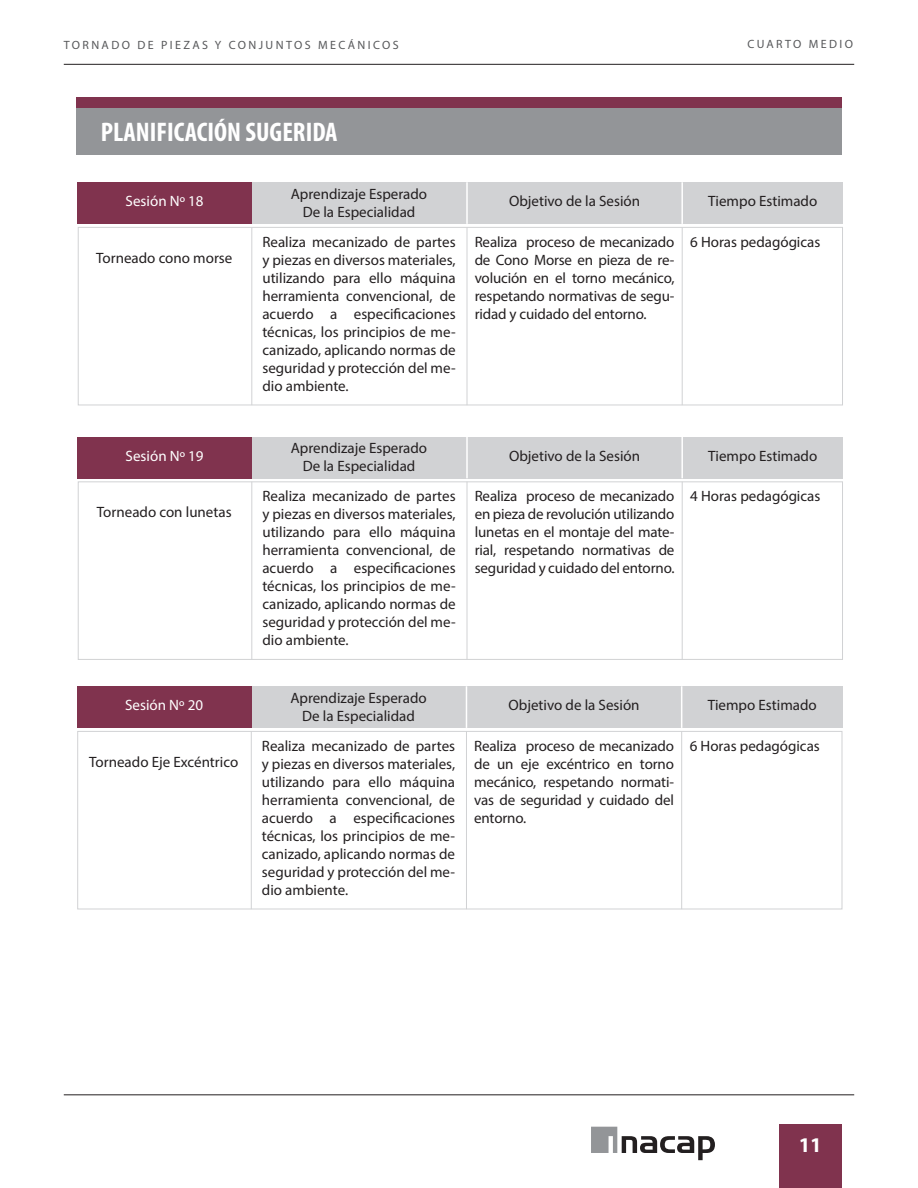
<style>
.page{position:relative;width:918px;height:1188px;background:#fff}
.page>*{position:absolute;margin:0;border:0;box-sizing:border-box;transform-origin:0 0}
.t1{font:700 condensed 27px "Myriad Pro";color:#fff}
.t2{font:700 21px "Myriad Pro";color:#fff}
.t3{font:15px/18px "Myriad Pro";color:#231f20;text-align:justify}
.t4{font:15px "Myriad Pro";color:#fff}
.t5{font:12px "Myriad Pro";letter-spacing:.2em;color:#57585a}
</style>
<div class="page">
<hr style="left:64px;top:1094px;width:790px;height:1px;background:#231f20">
<hr style="left:64px;top:64px;width:790px;height:1px;background:#231f20">
<div style="left:779px;top:1124px;width:62px;height:64px;background:#80334e"></div>
<svg style="left:591px;top:1127px;width:124px;height:33px"></svg>
<div style="left:76px;top:108px;width:766px;height:47px;background:#939598"></div>
<div style="left:76px;top:97px;width:766px;height:11px;background:#80334e"></div>
<div style="left:134px;top:182px;width:709px;height:42px;background:#d1d2d4"></div>
<div style="left:134px;top:437px;width:709px;height:41px;background:#d1d2d4"></div>
<div style="left:77px;top:183px;width:175px;height:41px;background:#80334e"></div>
<div style="left:77px;top:437px;width:175px;height:41px;background:#80334e"></div>
<hr style="left:466px;top:182px;width:2px;height:42px;background:#fff">
<hr style="left:466px;top:437px;width:2px;height:41px;background:#fff">
<hr style="left:467px;top:227px;width:1px;height:178px;background:#d1d2d4">
<hr style="left:467px;top:482px;width:1px;height:178px;background:#d1d2d4">
<hr style="left:252px;top:227px;width:1px;height:178px;background:#d1d2d4">
<hr style="left:252px;top:482px;width:1px;height:178px;background:#d1d2d4">
<hr style="left:681px;top:182px;width:2px;height:42px;background:#fff">
<hr style="left:681px;top:437px;width:2px;height:41px;background:#fff">
<hr style="left:682px;top:227px;width:1px;height:178px;background:#d1d2d4">
<hr style="left:682px;top:482px;width:1px;height:178px;background:#d1d2d4">
<div style="left:78px;top:227px;width:765px;height:178px;border:1px solid #d1d2d4"></div>
<div style="left:78px;top:482px;width:765px;height:178px;border:1px solid #d1d2d4"></div>
<div style="left:134px;top:686px;width:709px;height:42px;background:#d1d2d4"></div>
<div style="left:77px;top:687px;width:174px;height:41px;background:#80334e"></div>
<hr style="left:466px;top:686px;width:1px;height:42px;background:#fff">
<hr style="left:466px;top:731px;width:1px;height:178px;background:#d1d2d4">
<hr style="left:251px;top:731px;width:1px;height:178px;background:#d1d2d4">
<hr style="left:681px;top:686px;width:1px;height:42px;background:#fff">
<hr style="left:681px;top:731px;width:1px;height:178px;background:#d1d2d4">
<div style="left:78px;top:731px;width:764px;height:178px;border:1px solid #d1d2d4"></div>
<p class="t5" style="left:64px;top:38px;width:337px">TORNADO DE PIEZAS Y CONJUNTOS MECÁNICOS</p>
<p class="t5" style="left:747px;top:37px;width:107px">CUARTO MEDIO</p>
<h1 class="t1" style="left:101px;top:115px;width:238px">PLANIFICACIÓN SUGERIDA</h1>
<p class="t4" style="left:126px;top:192px;width:79px">Sesión Nº 18</p>
<p class="t3" style="left:96px;top:248px;width:138px">Torneado cono morse</p>
<p class="t3" style="left:291px;top:185px;width:138px;text-align:center">Aprendizaje Esperado<br>De la Especialidad</p>
<p class="t3" style="left:262px;top:233px;width:195px">Realiza mecanizado de partes y piezas en diversos materiales, utilizando para ello máquina herramienta convencional, de acuerdo a especificaciones técnicas, los principios de me&shy;canizado, aplicando normas de seguridad y protección del me&shy;dio ambiente.</p>
<p class="t3" style="left:509px;top:192px;width:133px">Objetivo de la Sesión</p>
<p class="t3" style="left:475px;top:233px;width:201px">Realiza proceso de mecanizado de Cono Morse en pieza de re&shy;volución en el torno mecánico, respetando normativas de segu&shy;ridad y cuidado del entorno.</p>
<p class="t3" style="left:708px;top:192px;width:110px">Tiempo Estimado</p>
<p class="t3" style="left:690px;top:233px;width:132px">6 Horas pedagógicas</p>
<p class="t4" style="left:126px;top:446px;width:79px">Sesión Nº 19</p>
<p class="t3" style="left:97px;top:503px;width:136px">Torneado con lunetas</p>
<p class="t3" style="left:291px;top:439px;width:138px;text-align:center">Aprendizaje Esperado<br>De la Especialidad</p>
<p class="t3" style="left:262px;top:487px;width:195px">Realiza mecanizado de partes y piezas en diversos materiales, utilizando para ello máquina herramienta convencional, de acuerdo a especificaciones técnicas, los principios de me&shy;canizado, aplicando normas de seguridad y protección del me&shy;dio ambiente.</p>
<p class="t3" style="left:509px;top:446px;width:133px">Objetivo de la Sesión</p>
<p class="t3" style="left:475px;top:487px;width:201px">Realiza proceso de mecanizado en pieza de revolución utilizando lunetas en el montaje del mate&shy;rial, respetando normativas de seguridad y cuidado del entorno.</p>
<p class="t3" style="left:708px;top:446px;width:110px">Tiempo Estimado</p>
<p class="t3" style="left:690px;top:487px;width:132px">4 Horas pedagógicas</p>
<p class="t4" style="left:125px;top:696px;width:79px">Sesión Nº 20</p>
<p class="t3" style="left:89px;top:752px;width:151px">Torneado Eje Excéntrico</p>
<p class="t3" style="left:290px;top:689px;width:138px;text-align:center">Aprendizaje Esperado<br>De la Especialidad</p>
<p class="t3" style="left:509px;top:696px;width:133px">Objetivo de la Sesión</p>
<p class="t3" style="left:708px;top:696px;width:110px">Tiempo Estimado</p>
<p class="t3" style="left:262px;top:737px;width:195px">Realiza mecanizado de partes y piezas en diversos materiales, utilizando para ello máquina herramienta convencional, de acuerdo a especificaciones técnicas, los principios de me&shy;canizado, aplicando normas de seguridad y protección del me&shy;dio ambiente.</p>
<p class="t3" style="left:474px;top:737px;width:201px">Realiza proceso de mecanizado de un eje excéntrico en torno mecánico, respetando normati&shy;vas de seguridad y cuidado del entorno.</p>
<p class="t3" style="left:690px;top:737px;width:132px">6 Horas pedagógicas</p>
<h2 class="t2" style="left:799px;top:1131px;width:25px">11</h2>
</div>
